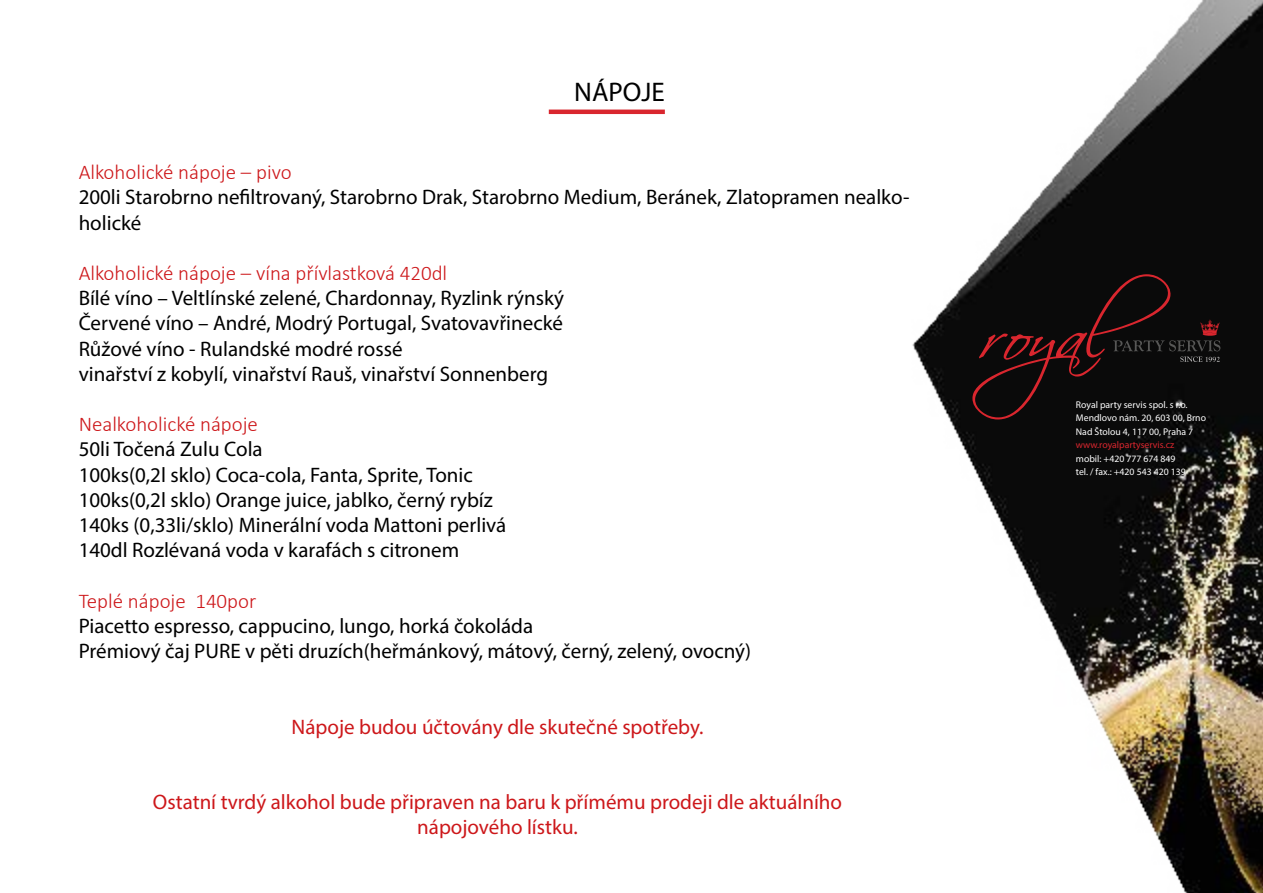
<style>
.page{position:relative;width:1263px;height:893px;background:#fff}
.page>*{position:absolute;margin:0;border:0;box-sizing:border-box;transform-origin:0 0}
.t1{font:27px "Myriad Pro";color:#000}
.t2{font:21px/25.2px "Myriad Pro";color:#000}
.t3{font:21px/25.2px "Myriad Pro";color:#cd171a;text-align:center}
.t4{font:300 21px "Calibri";color:#cd171a}
.t5{font:9.75px/13.5px "Myriad Pro";color:#fff}
.t6{font:9.75px "Myriad Pro";color:#d9262e}
</style>
<div class="page">
<img style="left:548px;top:0;width:715px;height:893px">
<svg style="left:972px;top:274px;width:248px;height:145px;background:#170d0d"></svg>
<hr style="left:549px;top:110px;width:116px;height:4px;background:#d9262e">
<p class="t1" style="left:574px;top:75px;width:92px">NÁPOJE</p>
<p class="t4" style="left:79px;top:159px;width:214px">Alkoholické nápoje – pivo</p>
<p class="t2" style="left:79px;top:184px;width:832px">200li Starobrno nefiltrovaný, Starobrno Drak, Starobrno Medium, Beránek, Zlatopramen nealko&shy;holické</p>
<p class="t4" style="left:79px;top:260px;width:370px">Alkoholické nápoje – vína přívlastková 420dl</p>
<p class="t2" style="left:79px;top:285px;width:487px">Bílé víno – Veltlínské zelené, Chardonnay, Ryzlink rýnský Červené víno – André, Modrý Portugal, Svatovavřinecké Růžové víno - Rulandské modré rossé<br>vinařství z kobylí, vinařství Rauš, vinařství Sonnenberg</p>
<p class="t4" style="left:79px;top:411px;width:181px">Nealkoholické nápoje</p>
<p class="t2" style="left:79px;top:436px;width:429px">50li Točená Zulu Cola<br>100ks(0,2l sklo) Coca-cola, Fanta, Sprite, Tonic 100ks(0,2l sklo) Orange juice, jablko, černý rybíz 140ks (0,33li/sklo) Minerální voda Mattoni perlivá 140dl Rozlévaná voda v karafách s citronem</p>
<p class="t4" style="left:79px;top:588px;width:179px">Teplé nápoje 140por</p>
<p class="t2" style="left:79px;top:613px;width:674px">Piacetto espresso, cappucino, lungo, horká čokoláda<br>Prémiový čaj PURE v pěti druzích(heřmánkový, mátový, černý, zelený, ovocný)</p>
<p class="t3" style="left:292px;top:714px;width:413px">Nápoje budou účtovány dle skutečné spotřeby.</p>
<p class="t3" style="left:153px;top:789px;width:691px">Ostatní tvrdý alkohol bude připraven na baru k přímému prodeji dle aktuálního nápojového lístku.</p>
<p class="t5" style="left:1076px;top:397px;width:132px">Royal party servis spol. s r.o.<br>Mendlovo nám. 20, 603 00, Brno<br>Nad Štolou 4, 117 00, Praha 7</p>
<p class="t6" style="left:1076px;top:439px;width:100px">www.royalpartyservis.cz</p>
<p class="t5" style="left:1076px;top:451px;width:111px">mobil: +420 777 674 849 tel. / fax.: +420 543 420 139</p>
</div>
